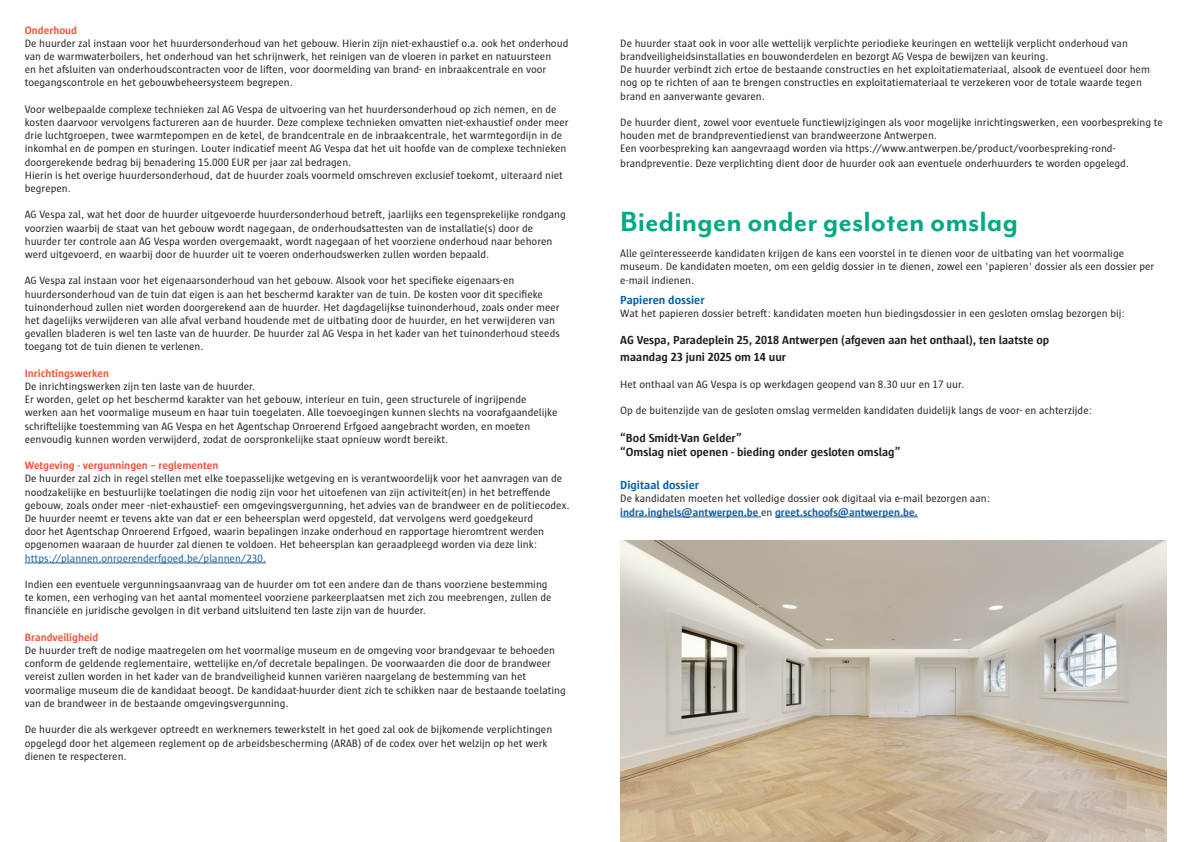
<style>
.page{position:relative;width:1191px;height:842px;background:#fff}
.page>*{position:absolute;margin:0;border:0;box-sizing:border-box;transform-origin:0 0}
.titel_groen{font:700 32px "Mr Eaves Mod OT";color:#00a981}
.t1{font:700 12px "Sun Antwerpen";color:#231f20}
.t2{font:700 12px "Sun Antwerpen";color:#0160ad}
.Kopje_blauw_-_adresregel{font:11px/13.2px "Sun Antwerpen";color:#231f20}
.Kopje_blauw_-_adresregel-2{font:700 11px "Sun Antwerpen";color:#f0543a}
.t3{font:700 11px "Sun Antwerpen";color:#175d9e}
.s1{color:#175d9e}
.s2{font-weight:400;color:#231f20}
</style>
<div class="page">
<hr style="left:620px;top:517px;width:141px;height:1px;background:#175d9e">
<hr style="left:775px;top:517px;width:143px;height:1px;background:#175d9e">
<hr style="left:25px;top:563px;width:241px;height:1px;background:#175d9e">
<img style="left:620px;top:540px;width:546px;height:302px">
<h6 class="Kopje_blauw_-_adresregel-2" style="left:25px;top:24px;width:54px">Onderhoud</h6>
<h6 class="Kopje_blauw_-_adresregel" style="left:25px;top:36px;width:545px">De huurder zal instaan voor het huurdersonderhoud van het gebouw. Hierin zijn niet-exhaustief o.a. ook het onderhoud van de warmwaterboilers, het onderhoud van het schrijnwerk, het reinigen van de vloeren in parket en natuursteen<br>en het afsluiten van onderhoudscontracten voor de liften, voor doormelding van brand- en inbraakcentrale en voor toegangscontrole en het gebouwbeheersysteem begrepen.</h6>
<h6 class="Kopje_blauw_-_adresregel" style="left:25px;top:102px;width:545px">Voor welbepaalde complexe technieken zal AG Vespa de uitvoering van het huurdersonderhoud op zich nemen, en de kosten daarvoor vervolgens factureren aan de huurder. Deze complexe technieken omvatten niet-exhaustief onder meer drie luchtgroepen, twee warmtepompen en de ketel, de brandcentrale en de inbraakcentrale, het warmtegordijn in de inkomhal en de pompen en sturingen. Louter indicatief meent AG Vespa dat het uit hoofde van de complexe technieken doorgerekende bedrag bij benadering 15.000 EUR per jaar zal bedragen.</h6>
<h6 class="Kopje_blauw_-_adresregel" style="left:25px;top:168px;width:539px">Hierin is het overige huurdersonderhoud, dat de huurder zoals voormeld omschreven exclusief toekomt, uiteraard niet begrepen.</h6>
<h6 class="Kopje_blauw_-_adresregel" style="left:25px;top:208px;width:542px">AG Vespa zal, wat het door de huurder uitgevoerde huurdersonderhoud betreft, jaarlijks een tegensprekelijke rondgang voorzien waarbij de staat van het gebouw wordt nagegaan, de onderhoudsattesten van de installatie(s) door de huurder ter controle aan AG Vespa worden overgemaakt, wordt nagegaan of het voorziene onderhoud naar behoren werd uitgevoerd, en waarbij door de huurder uit te voeren onderhoudswerken zullen worden bepaald.</h6>
<h6 class="Kopje_blauw_-_adresregel" style="left:25px;top:274px;width:536px">AG Vespa zal instaan voor het eigenaarsonderhoud van het gebouw. Alsook voor het specifieke eigenaars-en huurdersonderhoud van de tuin dat eigen is aan het beschermd karakter van de tuin. De kosten voor dit specifieke tuinonderhoud zullen niet worden doorgerekend aan de huurder. Het dagdagelijkse tuinonderhoud, zoals onder meer het dagelijks verwijderen van alle afval verband houdende met de uitbating door de huurder, en het verwijderen van gevallen bladeren is wel ten laste van de huurder. De huurder zal AG Vespa in het kader van het tuinonderhoud steeds toegang tot de tuin dienen te verlenen.</h6>
<h6 class="Kopje_blauw_-_adresregel-2" style="left:25px;top:367px;width:86px">Inrichtingswerken</h6>
<h6 class="Kopje_blauw_-_adresregel" style="left:25px;top:380px;width:232px">De inrichtingswerken zijn ten laste van de huurder.</h6>
<h6 class="Kopje_blauw_-_adresregel" style="left:25px;top:393px;width:534px">Er worden, gelet op het beschermd karakter van het gebouw, interieur en tuin, geen structurele of ingrijpende werken aan het voormalige museum en haar tuin toegelaten. Alle toevoegingen kunnen slechts na voorafgaandelijke schriftelijke toestemming van AG Vespa en het Agentschap Onroerend Erfgoed aangebracht worden, en moeten eenvoudig kunnen worden verwijderd, zodat de oorspronkelijke staat opnieuw wordt bereikt.</h6>
<h6 class="Kopje_blauw_-_adresregel-2" style="left:25px;top:459px;width:195px">Wetgeving - vergunningen – reglementen</h6>
<h6 class="Kopje_blauw_-_adresregel" style="left:25px;top:472px;width:546px">De huurder zal zich in regel stellen met elke toepasselijke wetgeving en is verantwoordelijk voor het aanvragen van de noodzakelijke en bestuurlijke toelatingen die nodig zijn voor het uitoefenen van zijn activiteit(en) in het betreffende gebouw, zoals onder meer -niet-exhaustief- een omgevingsvergunning, het advies van de brandweer en de politiecodex.</h6>
<h6 class="Kopje_blauw_-_adresregel" style="left:25px;top:512px;width:521px">De huurder neemt er tevens akte van dat er een beheersplan werd opgesteld, dat vervolgens werd goedgekeurd door het Agentschap Onroerend Erfgoed, waarin bepalingen inzake onderhoud en rapportage hieromtrent werden opgenomen waaraan de huurder zal dienen te voldoen. Het beheersplan kan geraadpleegd worden via deze link: <span class="s1">https://plannen.onroerenderfgoed.be/plannen/230.</span></h6>
<h6 class="Kopje_blauw_-_adresregel" style="left:25px;top:578px;width:528px">Indien een eventuele vergunningsaanvraag van de huurder om tot een andere dan de thans voorziene bestemming te komen, een verhoging van het aantal momenteel voorziene parkeerplaatsen met zich zou meebrengen, zullen de financiële en juridische gevolgen in dit verband uitsluitend ten laste zijn van de huurder.</h6>
<h6 class="Kopje_blauw_-_adresregel-2" style="left:25px;top:631px;width:75px">Brandveiligheid</h6>
<h6 class="Kopje_blauw_-_adresregel" style="left:25px;top:644px;width:542px">De huurder treft de nodige maatregelen om het voormalige museum en de omgeving voor brandgevaar te behoeden conform de geldende reglementaire, wettelijke en/of decretale bepalingen. De voorwaarden die door de brandweer vereist zullen worden in het kader van de brandveiligheid kunnen variëren naargelang de bestemming van het voormalige museum die de kandidaat beoogt. De kandidaat-huurder dient zich te schikken naar de bestaande toelating van de brandweer in de bestaande omgevingsvergunning.</h6>
<h6 class="Kopje_blauw_-_adresregel" style="left:25px;top:723px;width:529px">De huurder die als werkgever optreedt en werknemers tewerkstelt in het goed zal ook de bijkomende verplichtingen opgelegd door het algemeen reglement op de arbeidsbescherming (ARAB) of de codex over het welzijn op het werk dienen te respecteren.</h6>
<h6 class="Kopje_blauw_-_adresregel" style="left:620px;top:36px;width:509px">De huurder staat ook in voor alle wettelijk verplichte periodieke keuringen en wettelijk verplicht onderhoud van brandveiligheidsinstallaties en bouwonderdelen en bezorgt AG Vespa de bewijzen van keuring.</h6>
<h6 class="Kopje_blauw_-_adresregel" style="left:620px;top:63px;width:531px">De huurder verbindt zich ertoe de bestaande constructies en het exploitatiemateriaal, alsook de eventueel door hem nog op te richten of aan te brengen constructies en exploitatiemateriaal te verzekeren voor de totale waarde tegen brand en aanverwante gevaren.</h6>
<h6 class="Kopje_blauw_-_adresregel" style="left:620px;top:116px;width:544px">De huurder dient, zowel voor eventuele functiewijzigingen als voor mogelijke inrichtingswerken, een voorbespreking te houden met de brandpreventiedienst van brandweerzone Antwerpen.</h6>
<h6 class="Kopje_blauw_-_adresregel" style="left:620px;top:141px;width:510px;line-height:14.4px">Een voorbespreking kan aangevraagd worden via https://www.antwerpen.be/product/voorbespreking-rond&shy;brandpreventie. Deze verplichting dient door de huurder ook aan eventuele onderhuurders te worden opgelegd.</h6>
<p class="titel_groen" style="left:620px;top:204px;width:399px">Biedingen onder gesloten omslag</p>
<p class="Kopje_blauw_-_adresregel" style="left:620px;top:247px;width:535px">Alle geïnteresseerde kandidaten krijgen de kans een voorstel in te dienen voor de uitbating van het voormalige museum. De kandidaten moeten, om een geldig dossier in te dienen, zowel een 'papieren' dossier als een dossier per e-mail indienen.</p>
<p class="t2" style="left:620px;top:293px;width:86px">Papieren dossier</p>
<p class="Kopje_blauw_-_adresregel" style="left:620px;top:306px;width:506px">Wat het papieren dossier betreft: kandidaten moeten hun biedingsdossier in een gesloten omslag bezorgen bij:</p>
<p class="t1" style="left:620px;top:334px;width:430px">AG Vespa, Paradeplein 25, 2018 Antwerpen (afgeven aan het onthaal), ten laatste op</p>
<p class="t1" style="left:620px;top:350px;width:167px">maandag 23 juni 2025 om 14 uur</p>
<p class="Kopje_blauw_-_adresregel" style="left:620px;top:377px;width:345px">Het onthaal van AG Vespa is op werkdagen geopend van 8.30 uur en 17 uur.</p>
<p class="Kopje_blauw_-_adresregel" style="left:620px;top:404px;width:473px">Op de buitenzijde van de gesloten omslag vermelden kandidaten duidelijk langs de voor- en achterzijde:</p>
<p class="t1" style="left:620px;top:431px;width:123px">“Bod Smidt-Van Gelder”</p>
<p class="t1" style="left:620px;top:445px;width:282px">“Omslag niet openen - bieding onder gesloten omslag”</p>
<p class="t2" style="left:620px;top:478px;width:80px">Digitaal dossier</p>
<p class="Kopje_blauw_-_adresregel" style="left:620px;top:492px;width:371px">De kandidaten moeten het volledige dossier ook digitaal via e-mail bezorgen aan:</p>
<p class="t3" style="left:620px;top:506px;width:299px">indra.inghels@antwerpen.be <span class="s2">en</span> greet.schoofs@antwerpen.be.</p>
</div>
